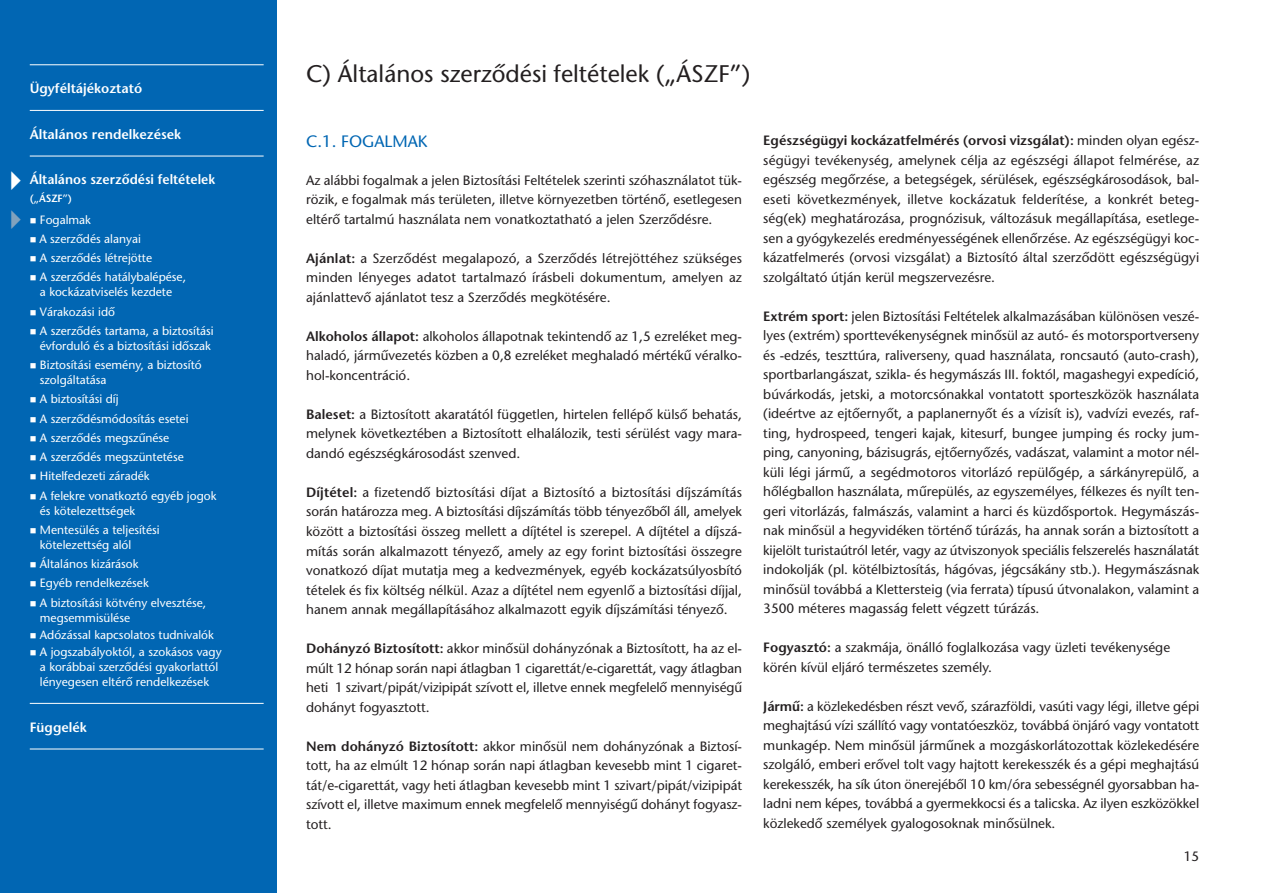
<style>
.page{position:relative;width:1263px;height:893px;background:#fff}
.page>*{position:absolute;margin:0;border:0;box-sizing:border-box;transform-origin:0 0}
.t1{font:24px "ITC Stone Sans M";color:#231f20}
.t2{font:16.5px "ITC Stone Sans M";color:#0166b3}
.t3{font:13.5px/19.5px "ITC Stone Sans M";color:#231f20;text-align:justify}
.t4{font:13.5px "ITC Stone Sans M Semi";color:#fff}
.t5{font:12px/15px "ITC Stone Sans M";color:#fff}
.t6{font:10.5px "ITC Stone Sans M Semi";color:#fff}
.s1{font-family:"ITC Stone Sans M Semi"}
</style>
<div class="page">
<div style="left:0;top:0;width:276px;height:893px;background:#0166b3"></div>
<hr style="left:30px;top:64px;width:234px;height:1px;background:#fff">
<hr style="left:30px;top:110px;width:234px;height:1px;background:#fff">
<hr style="left:30px;top:156px;width:234px;height:1px;background:#fff">
<hr style="left:30px;top:703px;width:234px;height:1px;background:#fff">
<hr style="left:30px;top:749px;width:234px;height:1px;background:#fff">
<p class="t4" style="left:30px;top:83px;width:114px">Ügyféltájékoztató</p>
<p class="t4" style="left:30px;top:129px;width:153px">Általános rendelkezések</p>
<p class="t4" style="left:30px;top:174px;width:187px">Általános szerződési feltételek</p>
<p class="t6" style="left:30px;top:194px;width:44px">(„ÁSZF”)</p>
<p class="t5" style="left:30px;top:213px;width:63px">■ Fogalmak</p>
<p class="t5" style="left:30px;top:232px;width:113px">■ A szerződés alanyai</p>
<p class="t5" style="left:30px;top:252px;width:124px">■ A szerződés létrejötte</p>
<p class="t5" style="left:30px;top:271px;width:158px;text-align:center">■ A szerződés hatálybalépése, a kockázatviselés kezdete</p>
<p class="t5" style="left:30px;top:305px;width:87px">■ Várakozási idő</p>
<p class="t5" style="left:30px;top:324px;width:186px;text-align:right">■ A szerződés tartama, a biztosítási évforduló és a biztosítási időszak</p>
<p class="t5" style="left:40px;top:359px;width:163px;text-indent:-10px">■ Biztosítási esemény, a biztosító szolgáltatása</p>
<p class="t5" style="left:30px;top:393px;width:90px">■ A biztosítási díj</p>
<p class="t5" style="left:30px;top:412px;width:160px">■ A szerződésmódosítás esetei</p>
<p class="t5" style="left:30px;top:431px;width:141px">■ A szerződés megszűnése</p>
<p class="t5" style="left:30px;top:451px;width:155px">■ A szerződés megszüntetése</p>
<p class="t5" style="left:30px;top:470px;width:121px">■ Hitelfedezeti záradék</p>
<p class="t5" style="left:40px;top:489px;width:178px;text-indent:-10px">■ A felekre vonatkoztó egyéb jogok és kötelezettségek</p>
<p class="t5" style="left:40px;top:523px;width:121px;text-indent:-10px">■ Mentesülés a teljesítési kötelezettség alól</p>
<p class="t5" style="left:30px;top:558px;width:110px">■ Általános kizárások</p>
<p class="t5" style="left:30px;top:577px;width:121px">■ Egyéb rendelkezések</p>
<p class="t5" style="left:40px;top:596px;width:168px;text-indent:-10px">■ A biztosítási kötvény elvesztése, megsemmisülése</p>
<p class="t5" style="left:30px;top:628px;width:186px">■ Adózással kapcsolatos tudnivalók</p>
<p class="t5" style="left:30px;top:645px;width:193px;text-align:center">■ A jogszabályoktól, a szokásos vagy a korábbai szerződési gyakorlattól lényegesen eltérő rendelkezések</p>
<p class="t4" style="left:30px;top:722px;width:58px">Függelék</p>
<p class="t1" style="left:306px;top:64px;width:446px">C) Általános szerződési feltételek („ÁSZF”)</p>
<p class="t2" style="left:306px;top:135px;width:123px">C.1. FOGALMAK</p>
<p class="t3" style="left:306px;top:172px;width:437px">Az alábbi fogalmak a jelen Biztosítási Feltételek szerinti szóhasználatot tük&shy;rözik, e fogalmak más területen, illetve környezetben történő, esetlegesen eltérő tartalmú használata nem vonatkoztatható a jelen Szerződésre.</p>
<p class="t3" style="left:306px;top:250px;width:437px"><span class="s1">Ajánlat:</span> a Szerződést megalapozó, a Szerződés létrejöttéhez szükséges minden lényeges adatot tartalmazó írásbeli dokumentum, amelyen az ajánlattevő ajánlatot tesz a Szerződés megkötésére.</p>
<p class="t3" style="left:306px;top:328px;width:437px"><span class="s1">Alkoholos állapot:</span> alkoholos állapotnak tekintendő az 1,5 ezreléket meg&shy;haladó, járművezetés közben a 0,8 ezreléket meghaladó mértékű véralko&shy;hol-koncentráció.</p>
<p class="t3" style="left:306px;top:406px;width:437px"><span class="s1">Baleset:</span> a Biztosított akaratától független, hirtelen fellépő külső behatás, melynek következtében a Biztosított elhalálozik, testi sérülést vagy mara&shy;dandó egészségkárosodást szenved.</p>
<p class="t3" style="left:306px;top:484px;width:437px"><span class="s1">Díjtétel:</span> a fizetendő biztosítási díjat a Biztosító a biztosítási díjszámítás során határozza meg. A biztosítási díjszámítás több tényezőből áll, amelyek között a biztosítási összeg mellett a díjtétel is szerepel. A díjtétel a díjszá&shy;mítás során alkalmazott tényező, amely az egy forint biztosítási összegre vonatkozó díjat mutatja meg a kedvezmények, egyéb kockázatsúlyosbító tételek és fix költség nélkül. Azaz a díjtétel nem egyenlő a biztosítási díjjal, hanem annak megállapításához alkalmazott egyik díjszámítási tényező.</p>
<p class="t3" style="left:306px;top:640px;width:437px"><span class="s1">Dohányzó Biztosított:</span> akkor minősül dohányzónak a Biztosított, ha az el&shy;múlt 12 hónap során napi átlagban 1 cigarettát/e-cigarettát, vagy átlagban heti 1 szivart/pipát/vizipipát szívott el, illetve ennek megfelelő mennyiségű dohányt fogyasztott.</p>
<p class="t3" style="left:306px;top:737px;width:437px"><span class="s1">Nem dohányzó Biztosított:</span> akkor minősül nem dohányzónak a Biztosí&shy;tott, ha az elmúlt 12 hónap során napi átlagban kevesebb mint 1 cigaret&shy;tát/e-cigarettát, vagy heti átlagban kevesebb mint 1 szivart/pipát/vizipipát szívott el, illetve maximum ennek megfelelő mennyiségű dohányt fogyasz&shy;tott.</p>
<p class="t3" style="left:763px;top:132px;width:437px"><span class="s1">Egészségügyi kockázatfelmérés (orvosi vizsgálat):</span> minden olyan egész&shy;ségügyi tevékenység, amelynek célja az egészségi állapot felmérése, az egészség megőrzése, a betegségek, sérülések, egészségkárosodások, bal&shy;eseti következmények, illetve kockázatuk felderítése, a konkrét beteg - ség(ek) meghatározása, prognózisuk, változásuk megállapítása, esetlege&shy;sen a gyógykezelés eredményességének ellenőrzése. Az egészségügyi koc&shy;kázatfelmerés (orvosi vizsgálat) a Biztosító által szerződött egészségügyi szolgáltató útján kerül megszervezésre.</p>
<p class="t3" style="left:763px;top:308px;width:437px"><span class="s1">Extrém sport:</span> jelen Biztosítási Feltételek alkalmazásában különösen veszé&shy;lyes (extrém) sporttevékenységnek minősül az autó- és motorsportverseny és -edzés, teszttúra, raliverseny, quad használata, roncsautó (auto-crash), sportbarlangászat, szikla- és hegymászás III. foktól, magashegyi expedíció, búvárkodás, jetski, a motorcsónakkal vontatott sporteszközök használata (ideértve az ejtőernyőt, a paplanernyőt és a vízisít is), vadvízi evezés, raf&shy;ting, hydrospeed, tengeri kajak, kitesurf, bungee jumping és rocky jum&shy;ping, canyoning, bázisugrás, ejtőernyőzés, vadászat, valamint a motor nél&shy;küli légi jármű, a segédmotoros vitorlázó repülőgép, a sárkányrepülő, a hőlégballon használata, műrepülés, az egyszemélyes, félkezes és nyílt ten&shy;geri vitorlázás, falmászás, valamint a harci és küzdősportok. Hegymászás&shy;nak minősül a hegyvidéken történő túrázás, ha annak során a biztosított a kijelölt turistaútról letér, vagy az útviszonyok speciális felszerelés használatát indokolják (pl. kötélbiztosítás, hágóvas, jégcsákány stb.). Hegymászásnak minősül továbbá a Klettersteig (via ferrata) típusú útvonalakon, valamint a 3500 méteres magasság felett végzett túrázás.</p>
<p class="t3" style="left:763px;top:639px;width:408px"><span class="s1">Fogyasztó:</span> a szakmája, önálló foglalkozása vagy üzleti tevékenysége körén kívül eljáró természetes személy.</p>
<p class="t3" style="left:763px;top:698px;width:437px"><span class="s1">Jármű:</span> a közlekedésben részt vevő, szárazföldi, vasúti vagy légi, illetve gépi meghajtású vízi szállító vagy vontatóeszköz, továbbá önjáró vagy vontatott munkagép. Nem minősül járműnek a mozgáskorlátozottak közlekedésére szolgáló, emberi erővel tolt vagy hajtott kerekesszék és a gépi meghajtású kerekesszék, ha sík úton önerejéből 10 km/óra sebességnél gyorsabban ha&shy;ladni nem képes, továbbá a gyermekkocsi és a talicska. Az ilyen eszközökkel közlekedő személyek gyalogosoknak minősülnek.</p>
<p class="t3" style="left:1184px;top:847px;width:17px">15</p>
</div>
